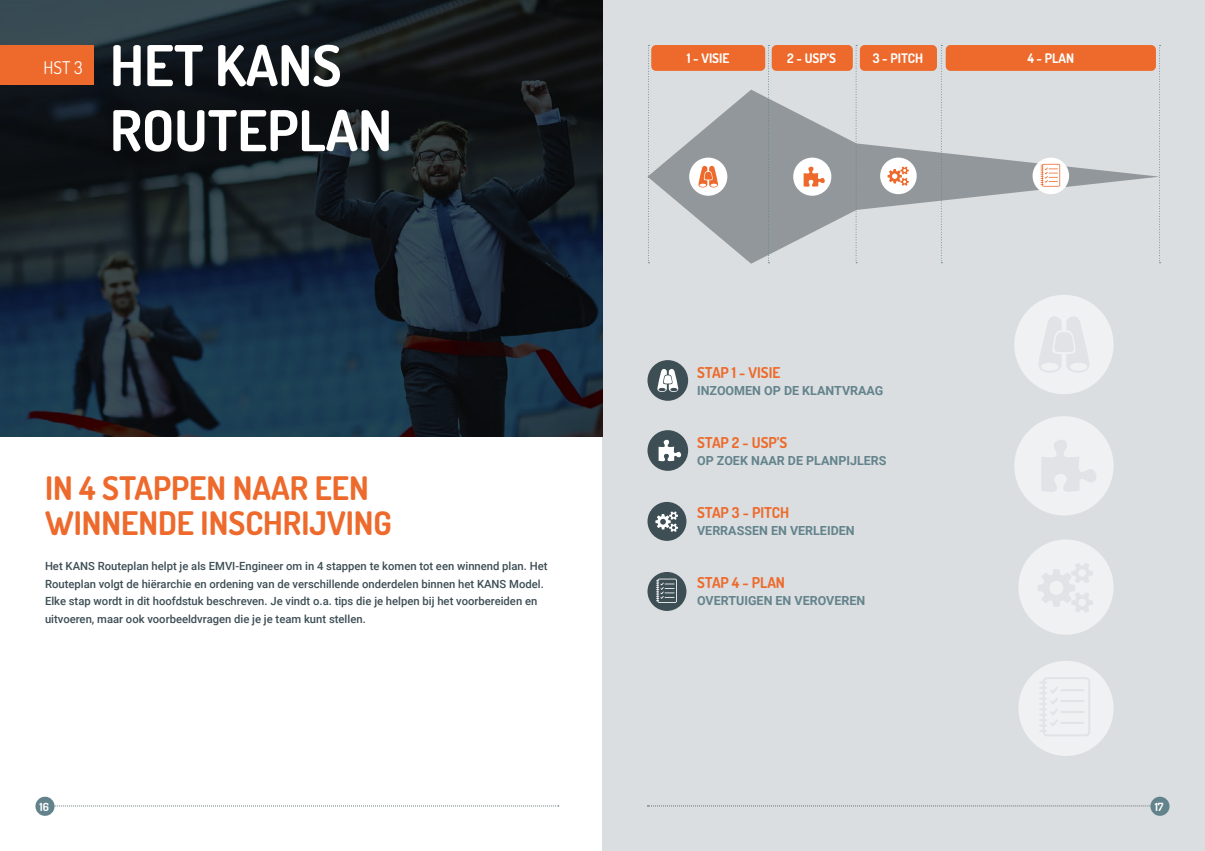
<style>
.page{position:relative;width:1205px;height:851px;background:#fff}
.page>*{position:absolute;margin:0;border:0;box-sizing:border-box;transform-origin:0 0}
.t1{font:700 56.25px/65px "Dosis";color:#fff}
.t2{font:700 32.5px/35px "Dosis";color:#ed6a2c}
.t3{font:17.5px "Dosis";color:#fff}
.t4{font:700 15px "Dosis";color:#ed6a2c}
.t5{font:700 13.25px "Dosis";color:#fff}
.t6{font:700 12.5px "Roboto";color:#63838c}
.t7{font:500 11.25px/17.5px "Roboto";color:#3d4e55}
.t8{font:700 11.25px "Dosis";color:#fff}
</style>
<div class="page">
<div style="left:602px;top:0;width:603px;height:850px;background:#dbdee0"></div>
<img style="left:0;top:0;width:602px;height:436px">
<div style="left:0;top:45px;width:93px;height:39px;background:#ed6a2c"></div>
<svg style="left:647px;top:805px;width:503px;height:1px"></svg>
<div style="left:1150px;top:796px;width:19px;height:19px;background:#63838c;border-radius:50%"></div>
<svg style="left:55px;top:805px;width:504px;height:1px"></svg>
<div style="left:35px;top:796px;width:20px;height:19px;background:#63838c;border-radius:50%"></div>
<div style="left:647px;top:360px;width:41px;height:41px;background:#3d4e55;border-radius:50%"></div>
<svg style="left:657px;top:369px;width:21px;height:23px"></svg>
<div style="left:647px;top:430px;width:41px;height:40px;background:#3d4e55;border-radius:50%"></div>
<svg style="left:658px;top:439px;width:23px;height:22px"></svg>
<div style="left:647px;top:502px;width:39px;height:39px;background:#3d4e55;border-radius:50%"></div>
<svg style="left:655px;top:511px;width:23px;height:21px"></svg>
<div style="left:647px;top:572px;width:39px;height:39px;background:#3d4e55;border-radius:50%"></div>
<svg style="left:656px;top:578px;width:21px;height:24px"></svg>
<div style="left:1014px;top:295px;width:99px;height:99px;background:#f0f1f3;border-radius:50%"></div>
<svg style="left:1039px;top:317px;width:50px;height:56px"></svg>
<div style="left:1014px;top:416px;width:99px;height:99px;background:#f0f1f3;border-radius:50%"></div>
<svg style="left:1042px;top:440px;width:54px;height:52px"></svg>
<div style="left:1018px;top:539px;width:95px;height:95px;background:#f0f1f3;border-radius:50%"></div>
<svg style="left:1038px;top:563px;width:55px;height:49px"></svg>
<div style="left:1018px;top:660px;width:95px;height:95px;background:#f0f1f3;border-radius:50%"></div>
<svg style="left:1040px;top:677px;width:50px;height:59px"></svg>
<hr style="left:1060px;top:689px;width:24px;height:2px;background:#e1e3e7">
<svg style="left:647px;top:90px;width:512px;height:174px"></svg>
<svg style="left:648px;top:45px;width:1px;height:218px"></svg>
<svg style="left:768px;top:45px;width:1px;height:218px"></svg>
<svg style="left:855px;top:45px;width:2px;height:218px"></svg>
<svg style="left:941px;top:45px;width:1px;height:218px"></svg>
<svg style="left:1159px;top:45px;width:1px;height:218px"></svg>
<div style="left:772px;top:45px;width:81px;height:26px;background:#ed6a2c;border-radius:5px"></div>
<div style="left:860px;top:45px;width:77px;height:26px;background:#ed6a2c;border-radius:5px"></div>
<div style="left:946px;top:45px;width:210px;height:26px;background:#ed6a2c;border-radius:5px"></div>
<div style="left:651px;top:45px;width:114px;height:26px;background:#ed6a2c;border-radius:5px"></div>
<div style="left:793px;top:158px;width:38px;height:38px;background:#fff;border-radius:50%"></div>
<svg style="left:803px;top:166px;width:22px;height:21px"></svg>
<div style="left:689px;top:158px;width:38px;height:38px;background:#fff;border-radius:50%"></div>
<svg style="left:698px;top:166px;width:20px;height:21px"></svg>
<div style="left:880px;top:158px;width:36px;height:36px;background:#fff;border-radius:50%"></div>
<svg style="left:887px;top:166px;width:22px;height:20px"></svg>
<div style="left:1032px;top:158px;width:37px;height:36px;background:#fff;border-radius:50%"></div>
<svg style="left:1040px;top:164px;width:20px;height:23px"></svg>
<h3 class="t3" style="left:44px;top:56px;width:41px">HST 3</h3>
<h1 class="t1" style="left:110px;top:32px;width:284px">HET KANS<br>ROUTEPLAN</h1>
<h2 class="t2" style="left:45px;top:470px;width:348px">IN 4 STAPPEN NAAR EEN<br>WINNENDE INSCHRIJVING</h2>
<p class="t7" style="left:45px;top:557px;width:504px">Het KANS Routeplan helpt je als EMVI-Engineer om in 4 stappen te komen tot een winnend plan. Het Routeplan volgt de hiërarchie en ordening van de verschillende onderdelen binnen het KANS Model.<br>Elke stap wordt in dit hoofdstuk beschreven. Je vindt o.a. tips die je helpen bij het voorbereiden en uitvoeren, maar ook voorbeeldvragen die je je team kunt stellen.</p>
<p class="t5" style="left:687px;top:50px;width:44px">1 - VISIE</p>
<p class="t5" style="left:787px;top:50px;width:50px">2 - USP’S</p>
<p class="t5" style="left:873px;top:50px;width:52px">3 - PITCH</p>
<p class="t5" style="left:1027px;top:50px;width:48px">4 - PLAN</p>
<h3 class="t4" style="left:697px;top:363px;width:85px">STAP 1 - VISIE</h3>
<p class="t6" style="left:697px;top:382px;width:188px">INZOOMEN OP DE KLANTVRAAG</p>
<h3 class="t4" style="left:697px;top:433px;width:92px">STAP 2 - USP’S</h3>
<p class="t6" style="left:697px;top:452px;width:191px">OP ZOEK NAAR DE PLANPIJLERS</p>
<h3 class="t4" style="left:697px;top:503px;width:94px">STAP 3 - PITCH</h3>
<p class="t6" style="left:697px;top:522px;width:159px">VERRASSEN EN VERLEIDEN</p>
<h3 class="t4" style="left:697px;top:573px;width:89px">STAP 4 - PLAN</h3>
<p class="t6" style="left:697px;top:592px;width:170px">OVERTUIGEN EN VEROVEREN</p>
<p class="t8" style="left:39px;top:799px;width:11px">16</p>
<p class="t8" style="left:1154px;top:799px;width:10px">17</p>
</div>
